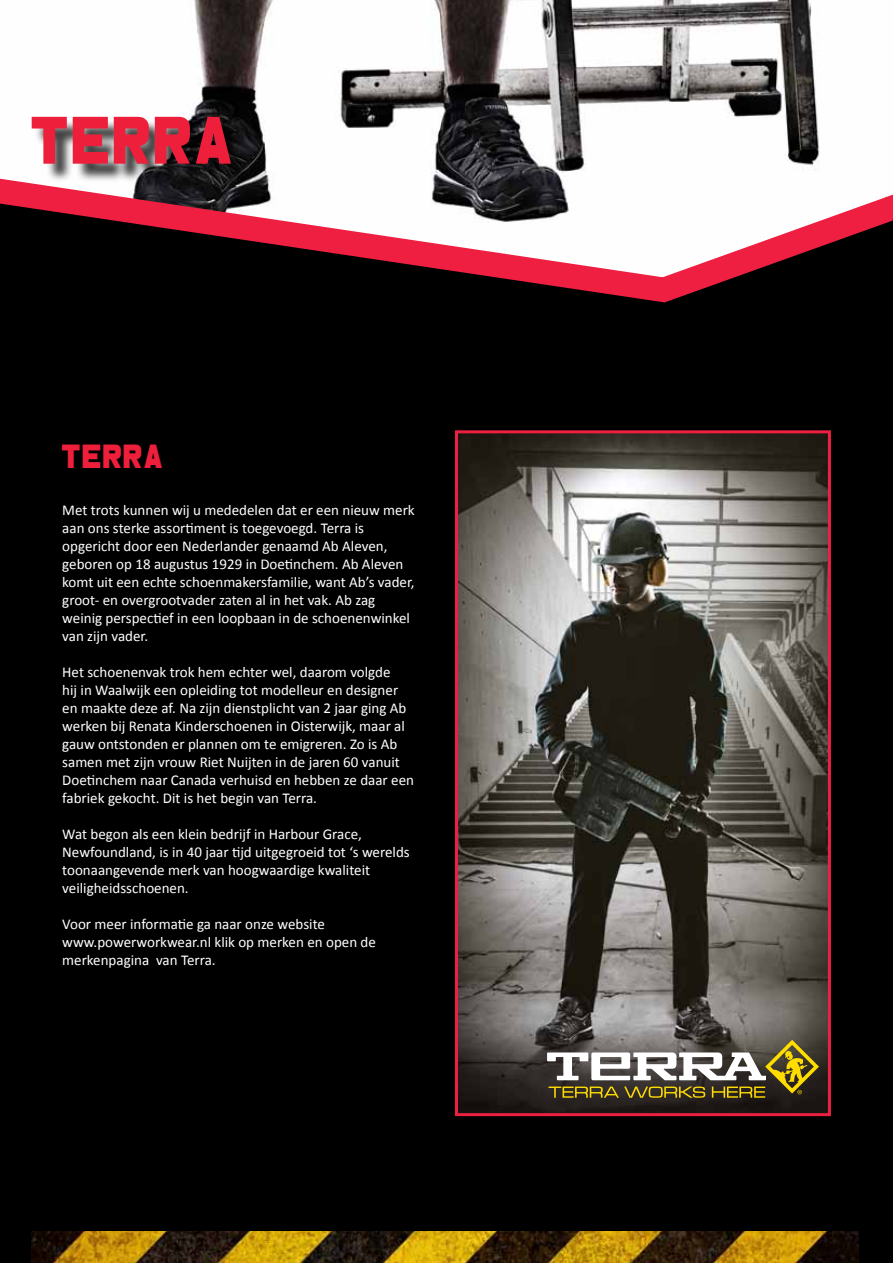
<style>
.page{position:relative;width:893px;height:1263px;background:#fff}
.page>*{position:absolute;margin:0;border:0;box-sizing:border-box;transform-origin:0 0}
.t1{font:60px "MSU1";color:#ee1f3b}
.t2{font:30px "MSU1";color:#ee1f3b}
.t3{font:15px/18px "Calibri";color:#fff}
</style>
<div class="page">
<div style="left:0;top:1px;width:893px;height:1262px;background:#000"></div>
<img style="left:0;top:0;width:893px;height:195px">
<svg style="left:0;top:179px;width:667px;height:123px"></svg>
<img style="left:32px;top:1231px;width:827px;height:32px">
<svg style="left:657px;top:195px;width:236px;height:108px"></svg>
<img style="left:459px;top:434px;width:368px;height:678px">
<div style="left:455px;top:430px;width:376px;height:686px;border:3px solid #ee1f41"></div>
<svg style="left:547px;top:1040px;width:272px;height:58px"></svg>
<div style="left:34px;top:119px;width:215px;height:63px;background:#000;opacity:.75"></div>
<h1 class="t1" style="left:32px;top:99px;width:207px">TERRA</h1>
<h2 class="t2" style="left:62px;top:436px;width:104px">TERRA</h2>
<p class="t3" style="left:62px;top:501px;width:354px">Met trots kunnen wij u mededelen dat er een nieuw merk aan ons sterke assortiment is toegevoegd. Terra is opgericht door een Nederlander genaamd Ab Aleven, geboren op 18 augustus 1929 in Doetinchem. Ab Aleven komt uit een echte schoenmakersfamilie, want Ab’s vader, groot- en overgrootvader zaten al in het vak. Ab zag weinig perspectief in een loopbaan in de schoenenwinkel van zijn vader.</p>
<p class="t3" style="left:62px;top:663px;width:353px">Het schoenenvak trok hem echter wel, daarom volgde<br>hij in Waalwijk een opleiding tot modelleur en designer en maakte deze af. Na zijn dienstplicht van 2 jaar ging Ab werken bij Renata Kinderschoenen in Oisterwijk, maar al gauw ontstonden er plannen om te emigreren. Zo is Ab samen met zijn vrouw Riet Nuijten in de jaren 60 vanuit Doetinchem naar Canada verhuisd en hebben ze daar een fabriek gekocht. Dit is het begin van Terra.</p>
<p class="t3" style="left:62px;top:825px;width:349px">Wat begon als een klein bedrijf in Harbour Grace, Newfoundland, is in 40 jaar tijd uitgegroeid tot ‘s werelds toonaangevende merk van hoogwaardige kwaliteit veiligheidsschoenen.</p>
<p class="t3" style="left:62px;top:915px;width:315px">Voor meer informatie ga naar onze website www.powerworkwear.nl klik op merken en open de merkenpagina van Terra.</p>
</div>
